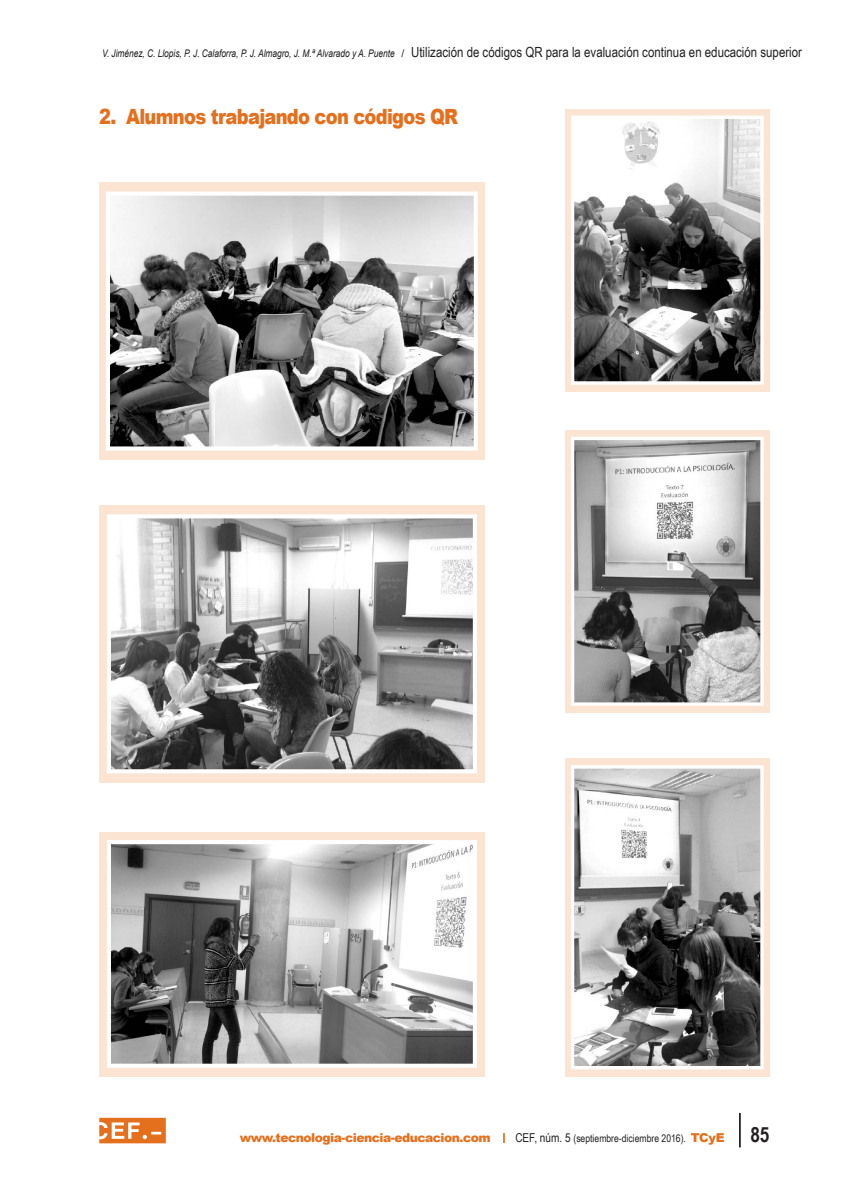
<style>
.page{position:relative;width:844px;height:1191px;background:#fff}
.page>*{position:absolute;margin:0;border:0;box-sizing:border-box;transform-origin:0 0}
._1__epigrafe{font:900 21px "Arial";letter-spacing:-.04em;color:#e4701e;scale:.85 1}
.t1{font:900 12.25px "Arial";letter-spacing:-.04em;color:#e4701e}
.t2{font:italic 10.5px "Arial";letter-spacing:-.005em;color:#231f20;scale:.8 1}
.t3{font:10.5px "Arial Narrow";color:#231f20}
.s1{font-style:normal}
.s2{font-family:"Arial Narrow";font-style:normal;font-size:14px}
.s3{font-size:12.25px}
.s4{font-family:"Arial";font-weight:900;font-size:12.25px;color:#e4701e}
.s5{font-weight:700;font-size:21px}
</style>
<div class="page">
<hr style="left:738px;top:1113px;width:2px;height:34px;background:#231f20">
<svg style="left:99px;top:1117px;width:67px;height:26px;background:#e99050"></svg>
<div style="left:99px;top:182px;width:385px;height:277px;background:#fbe5d2"></div>
<div style="left:99px;top:505px;width:385px;height:277px;background:#fbe5d2"></div>
<div style="left:99px;top:832px;width:385px;height:244px;background:#fbe5d2"></div>
<img style="left:111px;top:197px;width:362px;height:248px">
<div style="left:106px;top:192px;width:372px;height:258px;border:4px solid #fff"></div>
<img style="left:112px;top:519px;width:360px;height:249px">
<div style="left:107px;top:514px;width:370px;height:259px;border:4px solid #fff"></div>
<img style="left:112px;top:845px;width:360px;height:217px">
<div style="left:107px;top:840px;width:370px;height:227px;border:4px solid #fff"></div>
<div style="left:565px;top:109px;width:204px;height:282px;background:#fbe5d2"></div>
<div style="left:565px;top:758px;width:204px;height:318px;background:#fbe5d2"></div>
<div style="left:565px;top:430px;width:204px;height:282px;background:#fbe5d2"></div>
<img style="left:574px;top:120px;width:185px;height:261px">
<div style="left:570px;top:116px;width:193px;height:269px;border:3px solid #fff"></div>
<img style="left:574px;top:769px;width:185px;height:296px">
<div style="left:570px;top:765px;width:193px;height:304px;border:3px solid #fff"></div>
<img style="left:574px;top:441px;width:185px;height:261px">
<div style="left:570px;top:437px;width:193px;height:269px;border:3px solid #fff"></div>
<p class="t2" style="left:102px;top:47px;width:876px">V. Jiménez, C. Llopis, P. J. Calaforra, P. J. Almagro, J. M.ª Alvarado y A. Puente <span class="s1">/</span> <span class="s2">Utilización de códigos QR para la evaluación continua en educación superior</span></p>
<p class="_1__epigrafe" style="left:99px;top:101px;width:423px">2. Alumnos trabajando con códigos QR</p>
<p class="t1" style="left:240px;top:1129px;width:252px">www.tecnologia-ciencia-educacion.com</p>
<p class="t3" style="left:515px;top:1130px;width:255px"><span class="s3">CEF, núm. 5</span> (septiembre-diciembre 2016). <span class="s4">TCyE</span> <span class="s5">85</span></p>
</div>
